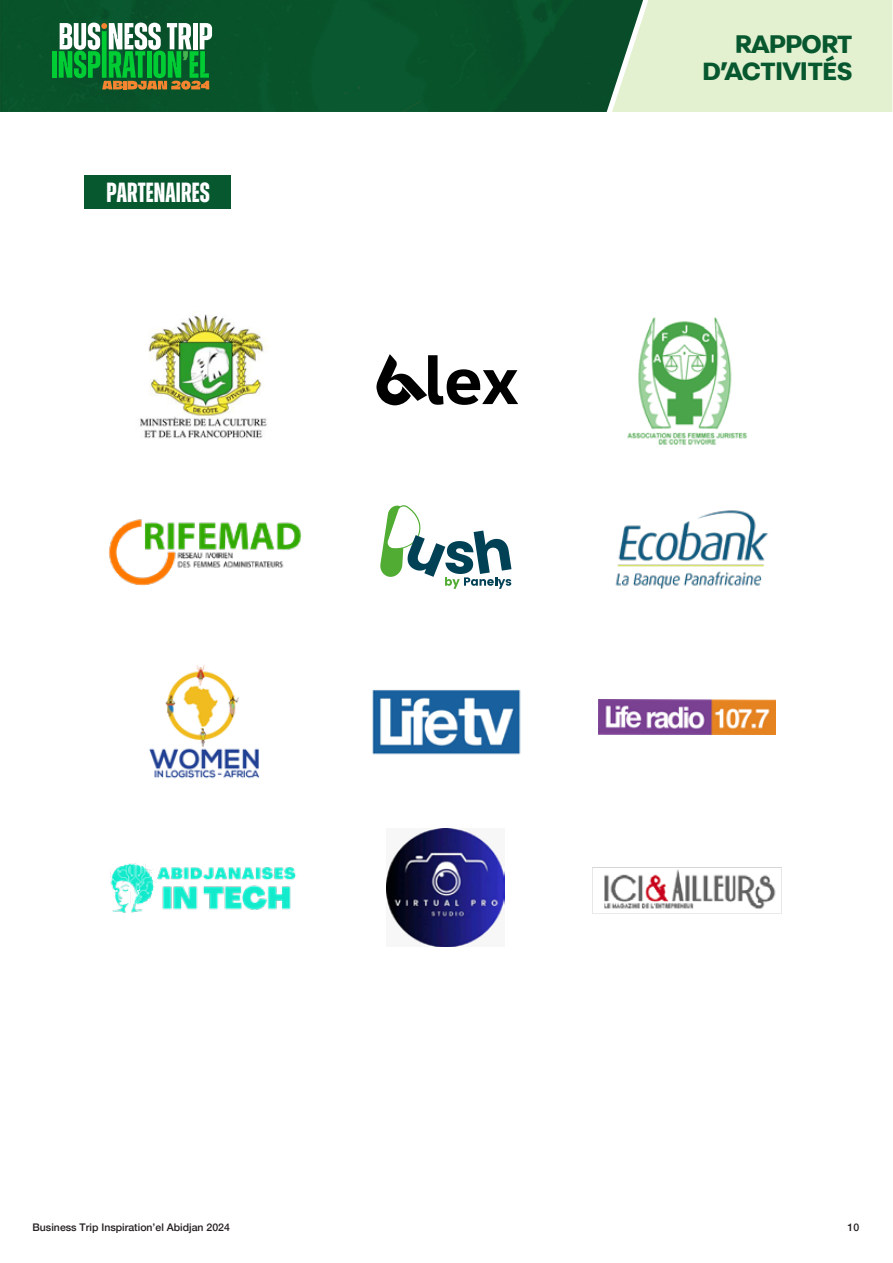
<style>
.page{position:relative;width:893px;height:1263px;background:#fff}
.page>*{position:absolute;margin:0;border:0;box-sizing:border-box;transform-origin:0 0}
.t1{font:67.8px "Yorkten Nor Dem";color:#000}
.t2{font:700 27.6px "Zuume Cut";letter-spacing:.005em;color:#fff}
.t3{font:700 27px/27px "Fabriga";letter-spacing:-.03em;color:#07572f;text-align:right}
.t4{font:500 10.5px "Helvetica Neue";color:#231f20}
</style>
<div class="page">
<img style="left:140px;top:313px;width:129px;height:126px">
<img style="left:592px;top:867px;width:190px;height:47px">
<div style="left:0;top:0;width:612px;height:112px;background:#085329"></div>
<svg style="left:612px;top:0;width:280px;height:112px;background:#d7e7c8"></svg>
<div style="left:52px;top:51px;width:5px;height:27px;background:#0c3"></div>
<svg style="left:59px;top:23px;width:153px;height:67px"></svg>
<div style="left:84px;top:175px;width:147px;height:34px;background:#07572f"></div>
<svg style="left:376px;top:354px;width:51px;height:51px"></svg>
<img style="left:627px;top:317px;width:121px;height:128px">
<img style="left:109px;top:519px;width:192px;height:67px">
<svg style="left:380px;top:505px;width:131px;height:84px"></svg>
<img style="left:615px;top:510px;width:153px;height:79px">
<img style="left:149px;top:665px;width:110px;height:114px">
<img style="left:372px;top:689px;width:149px;height:66px">
<img style="left:599px;top:700px;width:177px;height:34px">
<img style="left:110px;top:863px;width:186px;height:50px">
<img style="left:387px;top:829px;width:118px;height:118px">
<h2 class="t2" style="left:106px;top:178px;width:105px">PARTENAIRES</h2>
<h1 class="t1" style="left:424px;top:335px;width:96px">lex</h1>
<h3 class="t3" style="left:702px;top:29px;width:152px">RAPPORT<br>D’ACTIVITÉS</h3>
<p class="t4" style="left:33px;top:1219px;width:199px">Business Trip Inspiration’el Abidjan 2024</p>
<p class="t4" style="left:848px;top:1219px;width:13px">10</p>
</div>
